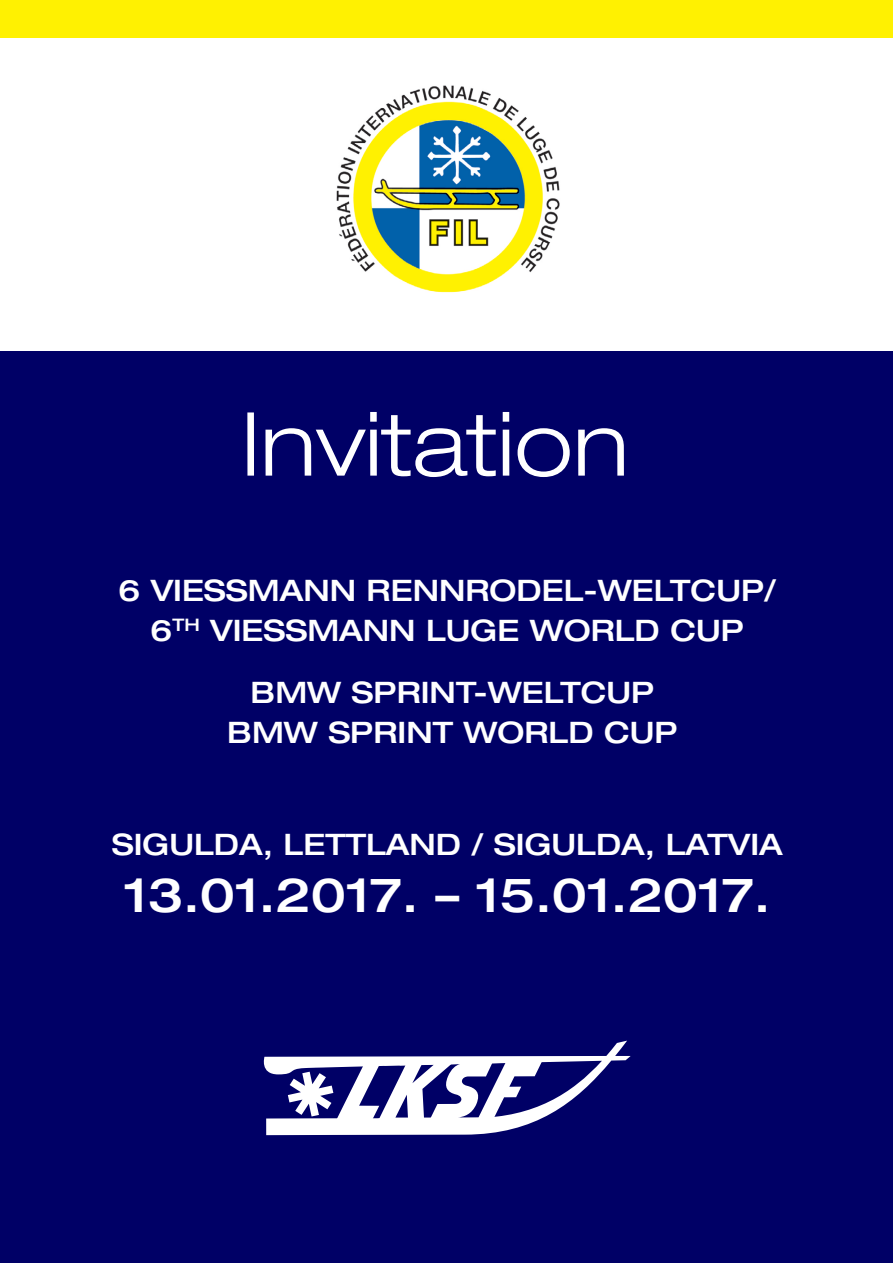
<style>
.page{position:relative;width:893px;height:1263px;background:#fff}
.page>*{position:absolute;margin:0;border:0;box-sizing:border-box;transform-origin:0 0}
.t1{font:300 expanded 88.35px "Helvetica Neue LT Pro";color:#fff}
.t2{font:500 expanded 47.7px "Helvetica Neue LT Pro";color:#fff}
.t3{font:500 expanded 29.7px "Helvetica Neue LT Pro";color:#fff}
</style>
<div class="page">
<div style="left:0;top:36px;width:893px;height:1227px;background:#006"></div>
<div style="left:0;top:0;width:893px;height:351px;background:#fff"></div>
<div style="left:0;top:0;width:893px;height:37px;background:#fff101"></div>
<img style="left:336px;top:85px;width:224px;height:208px">
<svg style="left:263px;top:1040px;width:368px;height:95px"></svg>
<p class="t1" style="left:241px;top:391px;width:389px">Invitation</p>
<p class="t3" style="left:118px;top:571px;width:659px">6 VIESSMANN RENNRODEL-WELTCUP/</p>
<p class="t3" style="left:151px;top:612px;width:595px">6<sup>TH</sup> VIESSMANN LUGE WORLD CUP</p>
<p class="t3" style="left:251px;top:674px;width:405px">BMW SPRINT-WELTCUP</p>
<p class="t3" style="left:227px;top:714px;width:452px">BMW SPRINT WORLD CUP</p>
<p class="t3" style="left:112px;top:826px;width:673px">SIGULDA, LETTLAND / SIGULDA, LATVIA</p>
<p class="t2" style="left:124px;top:865px;width:648px">13.01.2017. – 15.01.2017.</p>
</div>
